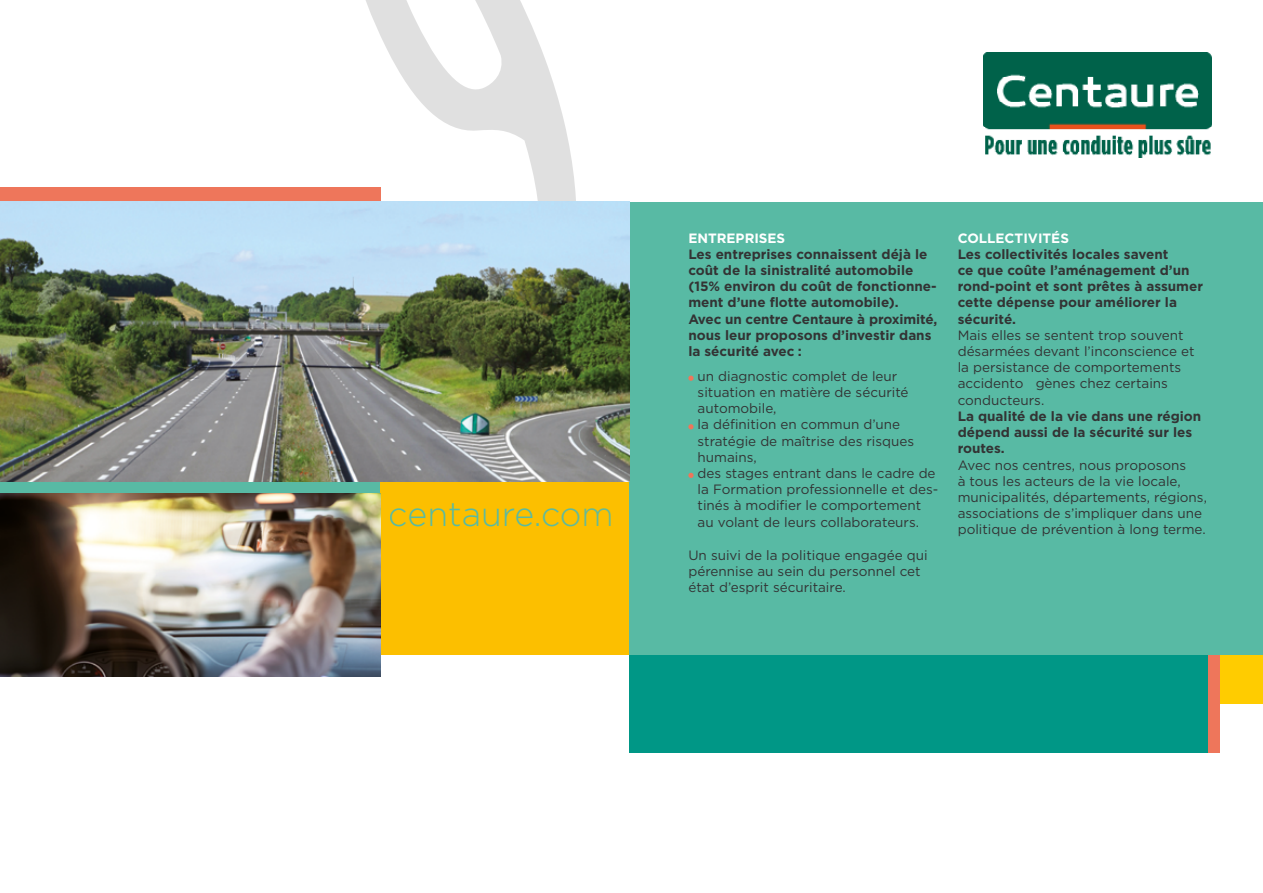
<style>
.page{position:relative;width:1263px;height:893px;background:#fff}
.page>*{position:absolute;margin:0;border:0;box-sizing:border-box;transform-origin:0 0}
.t1{font:300 33.9px "Gotham";color:#58baa4}
.t2{font:13.5px/16.2px "Gotham";color:#333334}
.t3{font:700 13.5px/16.2px "Gotham";color:#333334}
.t4{font:700 13.5px "Gotham";color:#fff}
</style>
<div class="page">
<div style="left:1173px;top:527px;width:90px;height:177px;background:#fc0"></div>
<div style="left:1173px;top:473px;width:47px;height:280px;background:#ee765b"></div>
<div style="left:629px;top:601px;width:579px;height:152px;background:#009786"></div>
<svg style="left:32px;top:0;width:598px;height:202px"></svg>
<div style="left:0;top:434px;width:381px;height:123px;background:#58baa4"></div>
<div style="left:381px;top:202px;width:274px;height:452px;background:#fcbf00"></div>
<div style="left:629px;top:202px;width:634px;height:452px;background:#58baa4"></div>
<img style="left:983px;top:53px;width:228px;height:105px">
<svg style="left:688px;top:376px;width:5px;height:5px"></svg>
<svg style="left:688px;top:424px;width:5px;height:5px"></svg>
<svg style="left:688px;top:473px;width:5px;height:5px"></svg>
<img style="left:0;top:493px;width:381px;height:183px">
<img style="left:0;top:201px;width:629px;height:280px">
<h1 class="t1" style="left:389px;top:493px;width:226px">centaure.com</h1>
<p class="t4" style="left:688px;top:229px;width:98px">ENTREPRISES</p>
<p class="t3" style="left:688px;top:246px;width:250px">Les entreprises connaissent déjà le coût de la sinistralité automobile (15% environ du coût de fonctionne&shy;ment d’une flotte automobile).<br>Avec un centre Centaure à proximité, nous leur proposons d’investir dans la sécurité avec :</p>
<p class="t2" style="left:698px;top:368px;width:242px">un diagnostic complet de leur situation en matière de sécurité automobile,<br>la définition en commun d’une stratégie de maîtrise des risques humains,<br>des stages entrant dans le cadre de la Formation professionnelle et des&shy;tinés à modifier le comportement au volant de leurs collaborateurs.</p>
<p class="t2" style="left:688px;top:547px;width:241px">Un suivi de la politique engagée qui pérennise au sein du personnel cet état d’esprit sécuritaire.</p>
<p class="t4" style="left:958px;top:229px;width:113px">COLLECTIVITÉS</p>
<p class="t3" style="left:958px;top:246px;width:247px">Les collectivités locales savent<br>ce que coûte l’aménagement d’un rond-point et sont prêtes à assumer cette dépense pour améliorer la sécurité.</p>
<p class="t2" style="left:958px;top:327px;width:238px">Mais elles se sentent trop souvent désarmées devant l’inconscience et la persistance de comportements accidento gènes chez certains conducteurs.</p>
<p class="t3" style="left:958px;top:408px;width:245px">La qualité de la vie dans une région dépend aussi de la sécurité sur les routes.</p>
<p class="t2" style="left:958px;top:456px;width:251px">Avec nos centres, nous proposons<br>à tous les acteurs de la vie locale, municipalités, départements, régions, associations de s’impliquer dans une</p>
<p class="t2" style="left:958px;top:521px;width:249px">politique de prévention à long terme.</p>
</div>
